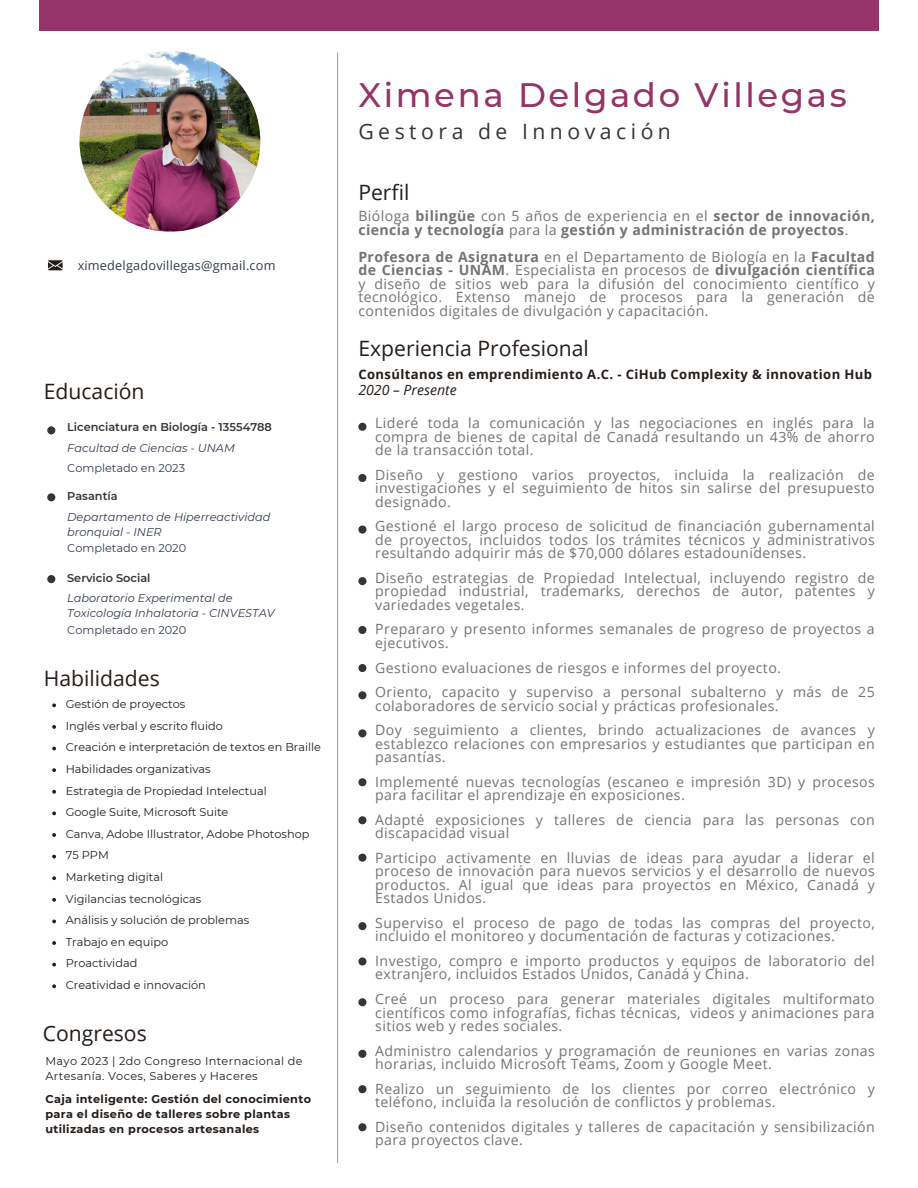
<style>
.page{position:relative;width:918px;height:1188px;background:#fff}
.page>*{position:absolute;margin:0;border:0;box-sizing:border-box;transform-origin:0 0}
.t1{font:500 33.9px "Montserrat";letter-spacing:.08em;color:#943468}
.t2{font:21.15px "Open Sans";color:#241d19}
.t3{font:21.15px "Open Sans";letter-spacing:.215em;color:#353535}
.t4{font:14.1px/13.5px "Open Sans";letter-spacing:.03em;color:#737373}
.t5{font:700 14.1px/13.5px "Open Sans";letter-spacing:.03em;color:#737373}
.t6{font:italic 14.1px "Open Sans";color:#241d19}
.t7{font:700 13.05px "Open Sans";letter-spacing:.03em;color:#241d19}
.t8{font:12.75px "Open Sans";letter-spacing:.015em;color:#323b4c}
.t9{font:11.25px "Montserrat";color:#241d19}
.t10{font:italic 11.25px/15px "Montserrat";color:#323b4c}
.t11{font:700 11.25px/15px "Montserrat";letter-spacing:.03em;color:#241d19}
.t12{font:11.25px/15px "Montserrat";letter-spacing:.03em;color:#241d19}
.t13{font:600 11.25px "Montserrat";color:#353535}
.t14{font:11.25px "Montserrat";color:#323b4c}
.s1{font-weight:400}
.s2{font-weight:700}
</style>
<div class="page">
<div style="left:47px;top:426px;width:8px;height:8px;background:#353535;border-radius:50%"></div>
<div style="left:47px;top:493px;width:8px;height:8px;background:#353535;border-radius:50%"></div>
<div style="left:47px;top:575px;width:8px;height:8px;background:#353535;border-radius:50%"></div>
<hr style="left:337px;top:52px;width:1px;height:1111px;background:#a6a6a6">
<svg style="left:48px;top:260px;width:15px;height:10px"></svg>
<img style="left:80px;top:51px;width:180px;height:181px;border-radius:50%">
<div style="left:39px;top:0;width:840px;height:31px;background:#943468"></div>
<svg style="left:52px;top:747px;width:4px;height:3px"></svg>
<svg style="left:52px;top:768px;width:4px;height:4px"></svg>
<svg style="left:52px;top:790px;width:4px;height:4px"></svg>
<svg style="left:52px;top:811px;width:4px;height:4px"></svg>
<svg style="left:52px;top:833px;width:4px;height:4px"></svg>
<svg style="left:52px;top:855px;width:4px;height:3px"></svg>
<svg style="left:52px;top:876px;width:4px;height:4px"></svg>
<svg style="left:52px;top:703px;width:4px;height:4px"></svg>
<svg style="left:52px;top:725px;width:4px;height:4px"></svg>
<svg style="left:52px;top:898px;width:4px;height:4px"></svg>
<svg style="left:52px;top:920px;width:4px;height:3px"></svg>
<svg style="left:52px;top:941px;width:4px;height:4px"></svg>
<svg style="left:52px;top:963px;width:4px;height:4px"></svg>
<svg style="left:52px;top:984px;width:4px;height:4px"></svg>
<div style="left:358px;top:526px;width:9px;height:8px;background:#353535;border-radius:50%"></div>
<div style="left:358px;top:577px;width:9px;height:8px;background:#353535;border-radius:50%"></div>
<div style="left:358px;top:626px;width:9px;height:8px;background:#353535;border-radius:50%"></div>
<div style="left:358px;top:664px;width:9px;height:8px;background:#353535;border-radius:50%"></div>
<div style="left:358px;top:691px;width:9px;height:8px;background:#353535;border-radius:50%"></div>
<div style="left:358px;top:729px;width:9px;height:8px;background:#353535;border-radius:50%"></div>
<div style="left:358px;top:778px;width:9px;height:8px;background:#353535;border-radius:50%"></div>
<div style="left:358px;top:816px;width:9px;height:8px;background:#353535;border-radius:50%"></div>
<div style="left:358px;top:854px;width:9px;height:8px;background:#353535;border-radius:50%"></div>
<div style="left:358px;top:922px;width:9px;height:8px;background:#353535;border-radius:50%"></div>
<svg style="left:358px;top:957px;width:9px;height:9px"></svg>
<div style="left:358px;top:998px;width:9px;height:8px;background:#353535;border-radius:50%"></div>
<div style="left:358px;top:1050px;width:9px;height:8px;background:#353535;border-radius:50%"></div>
<div style="left:358px;top:1085px;width:9px;height:8px;background:#353535;border-radius:50%"></div>
<div style="left:358px;top:1123px;width:9px;height:8px;background:#353535;border-radius:50%"></div>
<div style="left:358px;top:423px;width:9px;height:8px;background:#353535;border-radius:50%"></div>
<div style="left:358px;top:474px;width:9px;height:8px;background:#353535;border-radius:50%"></div>
<p class="t8" style="left:78px;top:256px;width:199px">ximedelgadovillegas@gmail.com</p>
<p class="t2" style="left:44px;top:376px;width:102px">Educación</p>
<p class="t13" style="left:67px;top:421px;width:206px">Licenciatura en Biología - 13554788</p>
<h2 class="t10" style="left:67px;top:440px;width:169px">Facultad de Ciencias - UNAM</h2>
<p class="t14" style="left:67px;top:462px;width:119px">Completado en 2023</p>
<p class="t10" style="left:67px;top:509px;width:205px">Departamento de Hiperreactividad bronquial - INER</p>
<p class="t13" style="left:67px;top:489px;width:52px">Pasantía</p>
<p class="t14" style="left:67px;top:541px;width:120px">Completado en 2020</p>
<h5 class="t13" style="left:67px;top:571px;width:85px">Servicio Social</h5>
<p class="t10" style="left:67px;top:591px;width:209px">Laboratorio Experimental de<br>Toxicología Inhalatoria - CINVESTAV</p>
<p class="t14" style="left:67px;top:623px;width:120px">Completado en 2020</p>
<p class="t2" style="left:44px;top:664px;width:118px">Habilidades</p>
<p class="t9" style="left:66px;top:697px;width:121px">Gestión de proyectos</p>
<h2 class="t9" style="left:66px;top:719px;width:159px">Inglés verbal y escrito fluido</h2>
<p class="t9" style="left:66px;top:740px;width:257px">Creación e interpretación de textos en Braille</p>
<p class="t9" style="left:66px;top:762px;width:147px">Habilidades organizativas</p>
<p class="t9" style="left:66px;top:784px;width:202px">Estrategia de Propiedad Intelectual</p>
<p class="t9" style="left:66px;top:805px;width:164px">Google Suite, Microsoft Suite</p>
<p class="t9" style="left:66px;top:827px;width:245px">Canva, Adobe Illustrator, Adobe Photoshop</p>
<p class="t9" style="left:66px;top:849px;width:45px">75 PPM</p>
<p class="t9" style="left:66px;top:870px;width:99px">Marketing digital</p>
<p class="t9" style="left:66px;top:892px;width:137px">Vigilancias tecnológicas</p>
<h6 class="t9" style="left:66px;top:913px;width:185px">Análisis y solución de problemas</h6>
<p class="t9" style="left:66px;top:935px;width:104px">Trabajo en equipo</p>
<h2 class="t9" style="left:66px;top:957px;width:73px">Proactividad</h2>
<h2 class="t9" style="left:66px;top:978px;width:142px">Creatividad e innovación</h2>
<p class="t2" style="left:43px;top:1019px;width:106px">Congresos</p>
<p class="t12" style="left:45px;top:1054px;width:259px">Mayo 2023 | 2do Congreso Internacional de<br>Artesanía. Voces, Saberes y Haceres</p>
<p class="t11" style="left:45px;top:1092px;width:267px">Caja inteligente: Gestión del conocimiento para el diseño de talleres sobre plantas utilizadas en procesos artesanales</p>
<p class="t1" style="left:358px;top:74px;width:490px">Ximena Delgado Villegas</p>
<h5 class="t3" style="left:358px;top:117px;width:314px">Gestora de Innovación</h5>
<p class="t2" style="left:358px;top:177px;width:53px">Perfil</p>
<p class="t5" style="left:358px;top:209px;width:518px"><span class="s1">Bióloga</span> bilingüe <span class="s1">con 5 años de experiencia en el</span> sector de innovación, ciencia y tecnología <span class="s1">para la</span> gestión y administración de proyectos<span class="s1">.</span></p>
<h5 class="t4" style="left:358px;top:250px;width:518px;text-align:justify"><span class="s2">Profesora de Asignatura</span> en el Departamento de Biología en la <span class="s2">Facultad de Ciencias - UNAM</span>. Especialista en procesos de <span class="s2">divulgación científica </span>y diseño de sitios web para la difusión del conocimiento científico y tecnológico. Extenso manejo de procesos para la generación de contenidos digitales de divulgación y capacitación.</h5>
<h2 class="t2" style="left:358px;top:333px;width:232px">Experiencia Profesional</h2>
<p class="t7" style="left:358px;top:365px;width:515px">Consúltanos en emprendimiento A.C. - CiHub Complexity &amp; innovation Hub</p>
<p class="t4" style="left:375px;top:416px;width:501px;text-align:justify">Lideré toda la comunicación y las negociaciones en inglés para la compra de bienes de capital de Canadá resultando un 43% de ahorro de la transacción total.</p>
<p class="t4" style="left:375px;top:468px;width:501px;text-align:justify">Diseño y gestiono varios proyectos, incluida la realización de investigaciones y el seguimiento de hitos sin salirse del presupuesto designado.</p>
<p class="t6" style="left:358px;top:380px;width:100px">2020 – Presente</p>
<h4 class="t4" style="left:375px;top:519px;width:501px;text-align:justify">Gestioné el largo proceso de solicitud de financiación gubernamental de proyectos, incluidos todos los trámites técnicos y administrativos resultando adquirir más de $70,000 dólares estadounidenses.</h4>
<p class="t4" style="left:375px;top:571px;width:501px;text-align:justify">Diseño estrategias de Propiedad Intelectual, incluyendo registro de propiedad industrial, trademarks, derechos de autor, patentes y variedades vegetales.</p>
<h2 class="t4" style="left:375px;top:622px;width:501px">Prepararo y presento informes semanales de progreso de proyectos a ejecutivos.</h2>
<h3 class="t4" style="left:375px;top:660px;width:407px">Gestiono evaluaciones de riesgos e informes del proyecto.</h3>
<h4 class="t4" style="left:375px;top:685px;width:501px">Oriento, capacito y superviso a personal subalterno y más de 25 colaboradores de servicio social y prácticas profesionales.</h4>
<p class="t4" style="left:375px;top:723px;width:501px;text-align:justify">Doy seguimiento a clientes, brindo actualizaciones de avances y establezco relaciones con empresarios y estudiantes que participan en pasantías.</p>
<p class="t4" style="left:375px;top:775px;width:501px">Implementé nuevas tecnologías (escaneo e impresión 3D) y procesos para facilitar el aprendizaje en exposiciones.</p>
<p class="t4" style="left:375px;top:813px;width:501px">Adapté exposiciones y talleres de ciencia para las personas con discapacidad visual</p>
<p class="t4" style="left:375px;top:851px;width:501px;text-align:justify">Participo activamente en lluvias de ideas para ayudar a liderar el proceso de innovación para nuevos servicios y el desarrollo de nuevos productos. Al igual que ideas para proyectos en México, Canadá y Estados Unidos.</p>
<p class="t4" style="left:375px;top:916px;width:501px">Superviso el proceso de pago de todas las compras del proyecto, incluido el monitoreo y documentación de facturas y cotizaciones.</p>
<p class="t4" style="left:375px;top:954px;width:501px">Investigo, compro e importo productos y equipos de laboratorio del extranjero, incluidos Estados Unidos, Canadá y China.</p>
<p class="t4" style="left:375px;top:992px;width:501px;text-align:justify">Creé un proceso para generar materiales digitales multiformato científicos como infografías, fichas técnicas, videos y animaciones para sitios web y redes sociales.</p>
<p class="t4" style="left:375px;top:1043px;width:501px">Administro calendarios y programación de reuniones en varias zonas horarias, incluido Microsoft Teams, Zoom y Google Meet.</p>
<p class="t4" style="left:375px;top:1081px;width:501px">Realizo un seguimiento de los clientes por correo electrónico y teléfono, incluida la resolución de conflictos y problemas.</p>
<p class="t4" style="left:375px;top:1120px;width:501px">Diseño contenidos digitales y talleres de capacitación y sensibilización para proyectos clave.</p>
</div>
